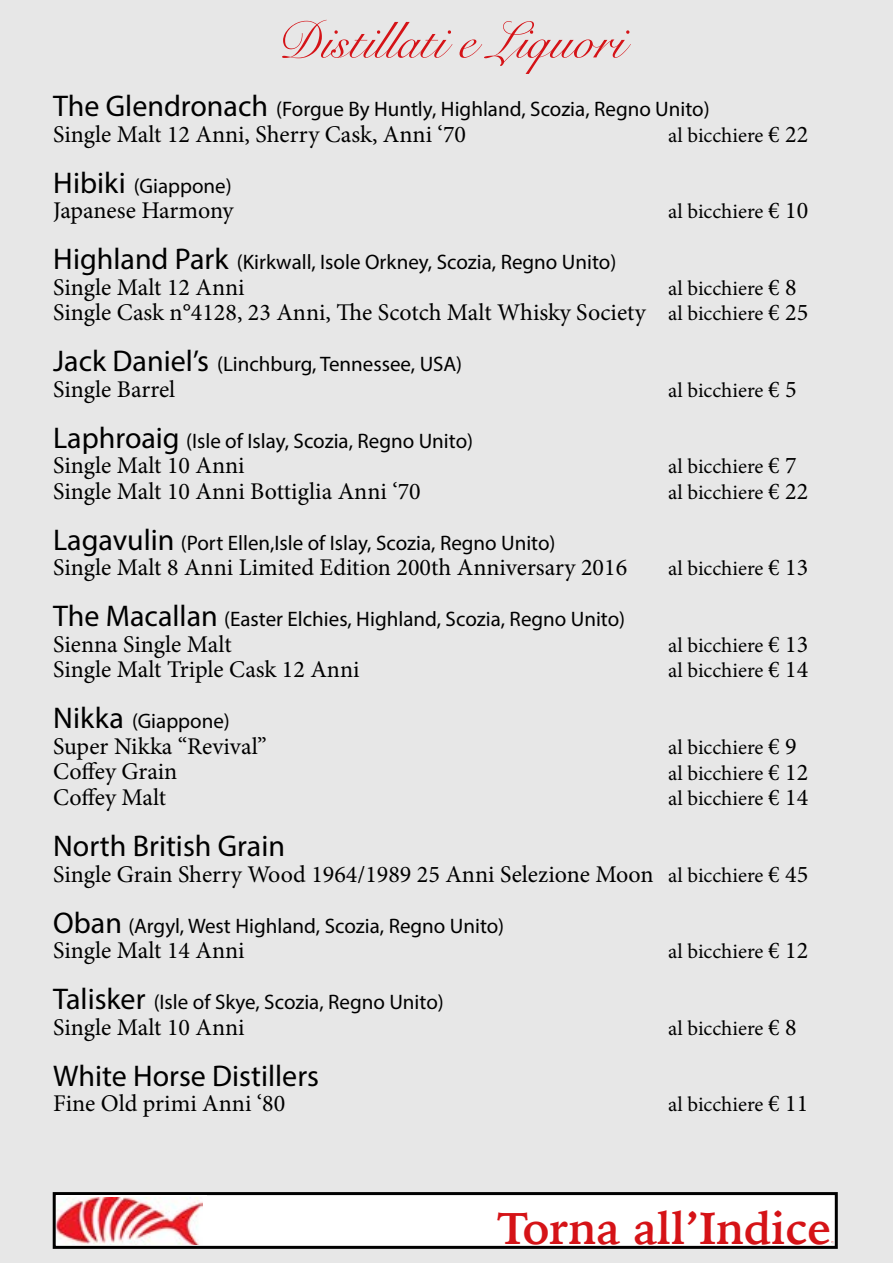
<style>
.page{position:relative;width:893px;height:1263px;background:#e7e7e7}
.page>*{position:absolute;margin:0;border:0;box-sizing:border-box;transform-origin:0 0}
.t1{font:51px "Snell Roundhand";color:#d51317}
.t2{font:700 45px "Iowan Old Style";color:#d51317}
.t3{font:30px "Myriad Pro";color:#000}
.t4{font:24px "Minion Pro";color:#000}
.t5{font:21px "Myriad Pro";color:#000}
.t6{font:21px "Minion Pro";color:#000}
.s1{font-size:30px}
.s2{font-size:24px}
.s3{font-size:21px}
</style>
<div class="page">
<div style="left:54px;top:1193px;width:782px;height:54px;background:#fff"></div>
<div style="left:53px;top:1192px;width:785px;height:57px;border:3px solid #000"></div>
<div style="left:56px;top:1196px;width:151px;height:49px;background:linear-gradient(to bottom,#fff,#fff)"></div>
<img style="left:56px;top:1198px;width:147px;height:47px">
<h1 class="t1" style="left:276px;top:0;width:350px">Distillati e Liquori</h1>
<p class="t5" style="left:53px;top:96px;width:658px"><span class="s1">The Glendronach</span> (Forgue By Huntly, Highland, Scozia, Regno Unito)</p>
<p class="t4" style="left:53px;top:118px;width:414px">Single Malt 12 Anni, Sherry Cask, Anni ‘70</p>
<p class="t6" style="left:668px;top:121px;width:142px">al bicchiere <span class="s2">€ 22</span></p>
<p class="t5" style="left:53px;top:173px;width:180px"><span class="s1">Hibiki</span> (Giappone)</p>
<p class="t4" style="left:53px;top:195px;width:182px">Japanese Harmony</p>
<p class="t6" style="left:668px;top:198px;width:142px">al bicchiere <span class="s2">€ 10</span></p>
<p class="t5" style="left:53px;top:249px;width:565px"><span class="s1">Highland Park</span> (Kirkwall, Isole Orkney, Scozia, Regno Unito)</p>
<p class="t4" style="left:53px;top:271px;width:193px">Single Malt 12 Anni</p>
<p class="t6" style="left:668px;top:274px;width:130px">al bicchiere <span class="s2">€ 8</span></p>
<p class="t4" style="left:53px;top:297px;width:757px">Single Cask n°4128, 23 Anni, The Scotch Malt Whisky Society <span class="s3">al bicchiere</span> € 25</p>
<p class="t5" style="left:53px;top:351px;width:411px"><span class="s1">Jack Daniel’s</span> (Linchburg, Tennessee, USA)</p>
<p class="t4" style="left:53px;top:373px;width:124px">Single Barrel</p>
<p class="t6" style="left:668px;top:376px;width:130px">al bicchiere <span class="s2">€ 5</span></p>
<p class="t5" style="left:53px;top:428px;width:421px"><span class="s1">Laphroaig</span> (Isle of Islay, Scozia, Regno Unito)</p>
<p class="t4" style="left:53px;top:450px;width:193px">Single Malt 10 Anni</p>
<p class="t6" style="left:668px;top:453px;width:130px">al bicchiere <span class="s2">€ 7</span></p>
<p class="t4" style="left:53px;top:475px;width:369px">Single Malt 10 Anni Bottiglia Anni ‘70</p>
<p class="t6" style="left:668px;top:478px;width:142px">al bicchiere <span class="s2">€ 22</span></p>
<p class="t5" style="left:53px;top:530px;width:504px"><span class="s1">Lagavulin</span> (Port Ellen,Isle of Islay, Scozia, Regno Unito)</p>
<p class="t4" style="left:53px;top:552px;width:575px">Single Malt 8 Anni Limited Edition 200th Anniversary 2016</p>
<p class="t6" style="left:668px;top:555px;width:142px">al bicchiere <span class="s2">€ 13</span></p>
<p class="t5" style="left:53px;top:606px;width:573px"><span class="s1">The Macallan</span> (Easter Elchies, Highland, Scozia, Regno Unito)</p>
<p class="t4" style="left:53px;top:628px;width:180px">Sienna Single Malt</p>
<p class="t6" style="left:668px;top:631px;width:142px">al bicchiere <span class="s2">€ 13</span></p>
<p class="t4" style="left:53px;top:654px;width:308px">Single Malt Triple Cask 12 Anni</p>
<p class="t6" style="left:668px;top:657px;width:142px">al bicchiere <span class="s2">€ 14</span></p>
<p class="t5" style="left:53px;top:708px;width:178px"><span class="s1">Nikka</span> (Giappone)</p>
<p class="t4" style="left:53px;top:730px;width:215px">Super Nikka “Revival”</p>
<p class="t6" style="left:668px;top:733px;width:130px">al bicchiere <span class="s2">€ 9</span></p>
<p class="t4" style="left:53px;top:756px;width:126px">Coffey Grain</p>
<p class="t6" style="left:668px;top:759px;width:142px">al bicchiere <span class="s2">€ 12</span></p>
<p class="t4" style="left:53px;top:781px;width:115px">Coffey Malt</p>
<p class="t6" style="left:668px;top:784px;width:142px">al bicchiere <span class="s2">€ 14</span></p>
<p class="t3" style="left:53px;top:827px;width:233px">North British Grain</p>
<p class="t4" style="left:53px;top:858px;width:757px">Single Grain Sherry Wood 1964/1989 25 Anni Selezione Moon <span class="s3">al bicchiere</span> € 45</p>
<p class="t5" style="left:53px;top:912px;width:453px"><span class="s1">Oban</span> (Argyl, West Highland, Scozia, Regno Unito)</p>
<p class="t4" style="left:53px;top:934px;width:193px">Single Malt 14 Anni</p>
<p class="t6" style="left:668px;top:937px;width:142px">al bicchiere <span class="s2">€ 12</span></p>
<p class="t5" style="left:53px;top:989px;width:392px"><span class="s1">Talisker</span> (Isle of Skye, Scozia, Regno Unito)</p>
<p class="t4" style="left:53px;top:1011px;width:193px">Single Malt 10 Anni</p>
<p class="t6" style="left:668px;top:1014px;width:130px">al bicchiere <span class="s2">€ 8</span></p>
<p class="t3" style="left:53px;top:1057px;width:267px">White Horse Distillers</p>
<p class="t4" style="left:53px;top:1087px;width:234px">Fine Old primi Anni ‘80</p>
<p class="t6" style="left:668px;top:1090px;width:142px">al bicchiere <span class="s2">€ 11</span></p>
<h2 class="t2" style="left:498px;top:1187px;width:335px">Torna all’Indice</h2>
</div>
